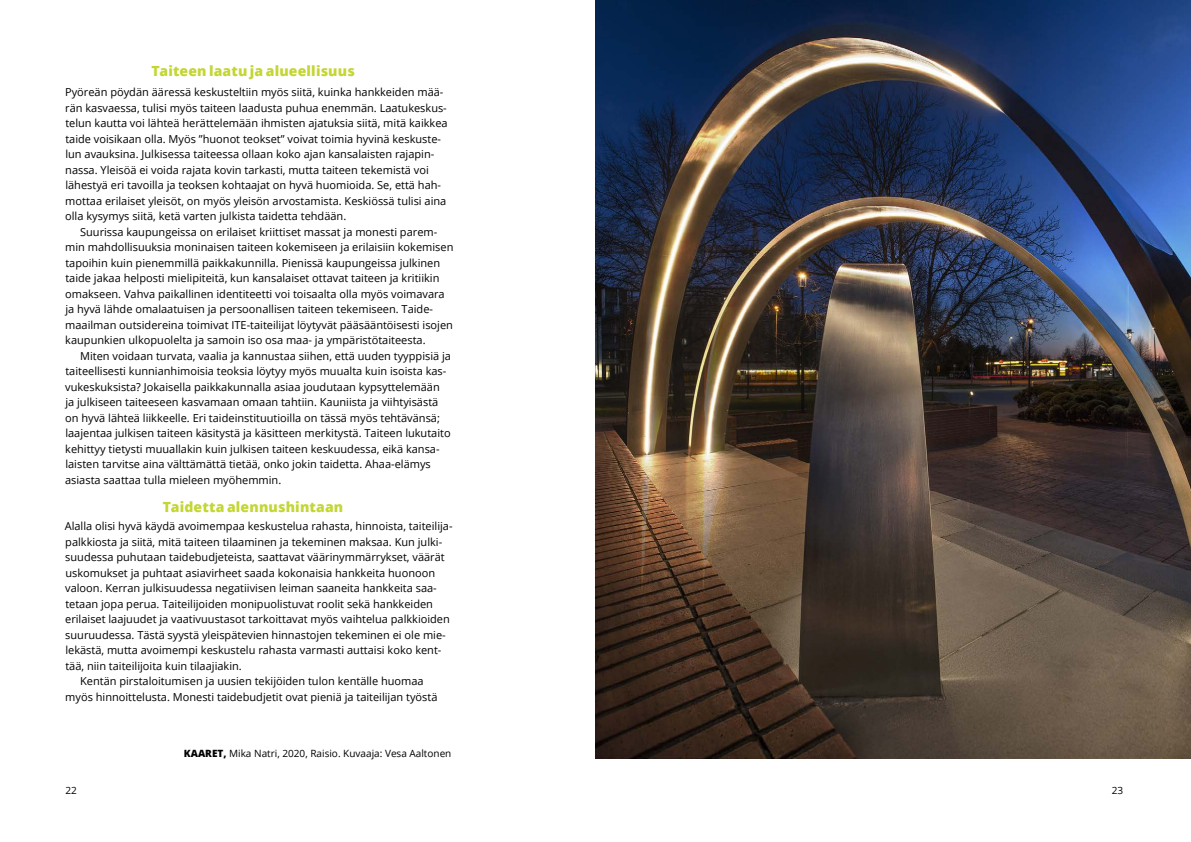
<style>
.page{position:relative;width:1191px;height:842px;background:#fff}
.page>*{position:absolute;margin:0;border:0;box-sizing:border-box;transform-origin:0 0}
.t1{font:800 14px "Open Sans";letter-spacing:.01em;color:#c3d633}
.Leipäteksti{font:11px/15.5px "Open Sans";color:#000}
.Leipäteksti_eka{font:11px/15.5px "Open Sans";color:#000}
.kuvateksti{font:10px "Open Sans";color:#000}
.s1{font-weight:800}
</style>
<div class="page">
<img style="left:595px;top:0;width:596px;height:758px">
<h3 class="t1" style="left:151px;top:60px;width:205px">Taiteen laatu ja alueellisuus</h3>
<p class="Leipäteksti_eka" style="left:65px;top:84px;width:384px">Pyöreän pöydän ääressä keskusteltiin myös siitä, kuinka hankkeiden mää&shy;rän kasvaessa, tulisi myös taiteen laadusta puhua enemmän. Laatukeskus&shy;telun kautta voi lähteä herättelemään ihmisten ajatuksia siitä, mitä kaikkea taide voisikaan olla. Myös ”huonot teokset” voivat toimia hyvinä keskuste&shy;lun avauksina. Julkisessa taiteessa ollaan koko ajan kansalaisten rajapin&shy;nassa. Yleisöä ei voida rajata kovin tarkasti, mutta taiteen tekemistä voi lähestyä eri tavoilla ja teoksen kohtaajat on hyvä huomioida. Se, että hah&shy;mottaa erilaiset yleisöt, on myös yleisön arvostamista. Keskiössä tulisi aina olla kysymys siitä, ketä varten julkista taidetta tehdään.</p>
<p class="Leipäteksti" style="left:65px;top:223px;width:390px;text-indent:15px">Suurissa kaupungeissa on erilaiset kriittiset massat ja monesti parem&shy;min mahdollisuuksia moninaisen taiteen kokemiseen ja erilaisiin kokemisen tapoihin kuin pienemmillä paikkakunnilla. Pienissä kaupungeissa julkinen taide jakaa helposti mielipiteitä, kun kansalaiset ottavat taiteen ja kritiikin omakseen. Vahva paikallinen identiteetti voi toisaalta olla myös voimavara ja hyvä lähde omalaatuisen ja persoonallisen taiteen tekemiseen. Taide&shy;maailman outsidereina toimivat ITE-taiteilijat löytyvät pääsääntöisesti isojen kaupunkien ulkopuolelta ja samoin iso osa maa- ja ympäristötaiteesta.</p>
<p class="Leipäteksti" style="left:65px;top:347px;width:387px;text-indent:15px">Miten voidaan turvata, vaalia ja kannustaa siihen, että uuden tyyppisiä ja taiteellisesti kunnianhimoisia teoksia löytyy myös muualta kuin isoista kas&shy;vukeskuksista? Jokaisella paikkakunnalla asiaa joudutaan kypsyttelemään ja julkiseen taiteeseen kasvamaan omaan tahtiin. Kauniista ja viihtyisästä on hyvä lähteä liikkeelle. Eri taideinstituutioilla on tässä myös tehtävänsä; laajentaa julkisen taiteen käsitystä ja käsitteen merkitystä. Taiteen lukutaito kehittyy tietysti muuallakin kuin julkisen taiteen keskuudessa, eikä kansa&shy;laisten tarvitse aina välttämättä tietää, onko jokin taidetta. Ahaa-elämys asiasta saattaa tulla mieleen myöhemmin.</p>
<h3 class="t1" style="left:163px;top:496px;width:182px">Taidetta alennushintaan</h3>
<p class="Leipäteksti_eka" style="left:65px;top:518px;width:389px">Alalla olisi hyvä käydä avoimempaa keskustelua rahasta, hinnoista, taiteilija&shy;palkkiosta ja siitä, mitä taiteen tilaaminen ja tekeminen maksaa. Kun julki&shy;suudessa puhutaan taidebudjeteista, saattavat väärinymmärrykset, väärät uskomukset ja puhtaat asiavirheet saada kokonaisia hankkeita huonoon valoon. Kerran julkisuudessa negatiivisen leiman saaneita hankkeita saa&shy;tetaan jopa perua. Taiteilijoiden monipuolistuvat roolit sekä hankkeiden erilaiset laajuudet ja vaativuustasot tarkoittavat myös vaihtelua palkkioiden suuruudessa. Tästä syystä yleispätevien hinnastojen tekeminen ei ole mie&shy;lekästä, mutta avoimempi keskustelu rahasta varmasti auttaisi koko kent&shy;tää, niin taiteilijoita kuin tilaajiakin.</p>
<p class="Leipäteksti" style="left:65px;top:673px;width:374px;text-align:center">Kentän pirstaloitumisen ja uusien tekijöiden tulon kentälle huomaa myös hinnoittelusta. Monesti taidebudjetit ovat pieniä ja taiteilijan työstä</p>
<p class="kuvateksti" style="left:184px;top:747px;width:269px"><span class="s1">KAARET,</span> Mika Natri, 2020, Raisio. Kuvaaja: Vesa Aaltonen</p>
<p class="kuvateksti" style="left:65px;top:783px;width:13px">22</p>
<p class="kuvateksti" style="left:1111px;top:783px;width:13px">23</p>
</div>
